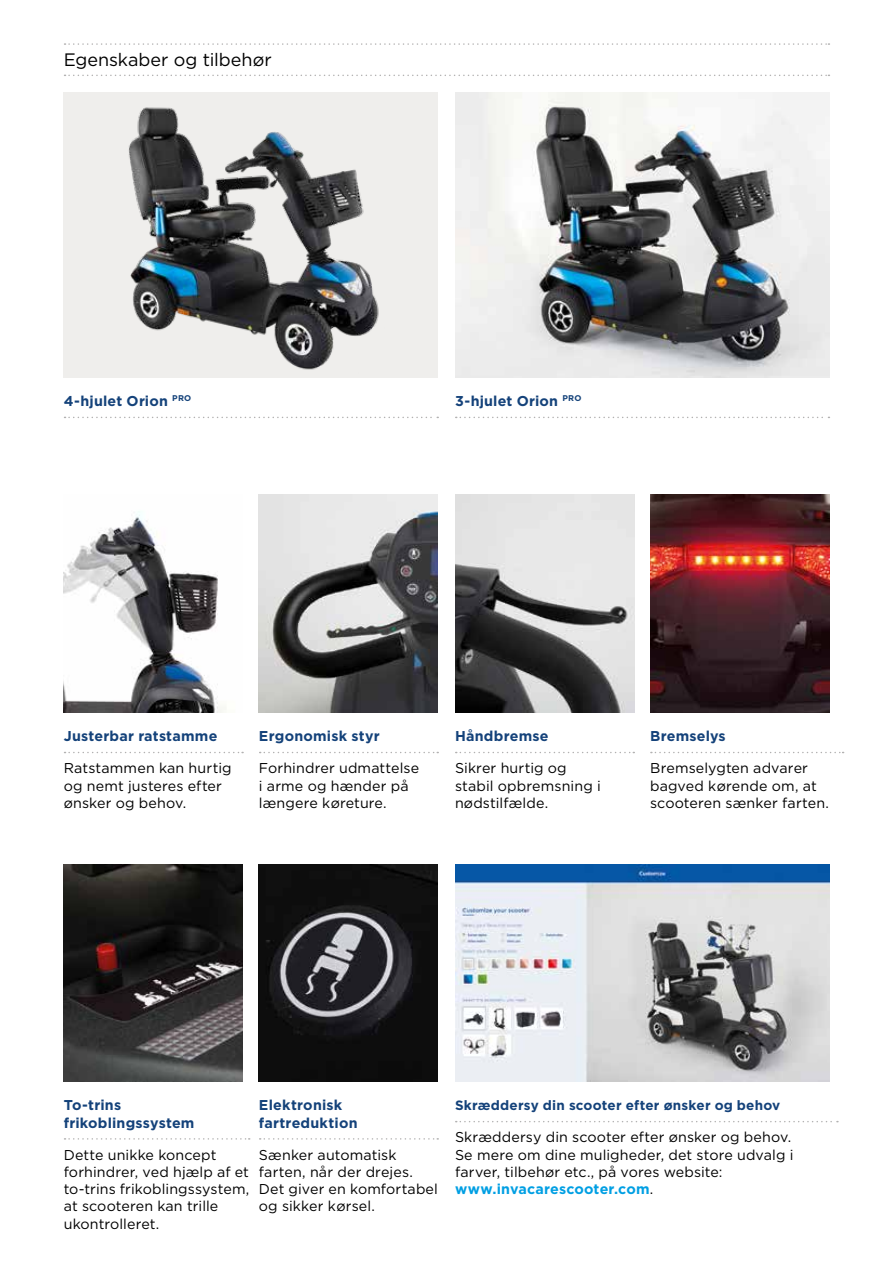
<style>
.page{position:relative;width:893px;height:1263px;background:#fff}
.page>*{position:absolute;margin:0;border:0;box-sizing:border-box;transform-origin:0 0}
.t1{font:18px "Gotham";color:#000}
.t2{font:14.25px/17.2px "Gotham";letter-spacing:.01em;color:#000}
.t3{font:700 14.25px/17.2px "Gotham";letter-spacing:.015em;color:#14427a}
.t4{font:700 13.5px "Gotham";letter-spacing:.015em;color:#14427a}
.s1{font-weight:700;color:#009fe3}
</style>
<div class="page">
<svg style="left:65px;top:43px;width:764px;height:2px"></svg>
<svg style="left:65px;top:75px;width:764px;height:1px"></svg>
<img style="left:64px;top:92px;width:374px;height:286px">
<svg style="left:65px;top:417px;width:373px;height:1px"></svg>
<img style="left:455px;top:92px;width:374px;height:286px">
<svg style="left:260px;top:1138px;width:178px;height:1px"></svg>
<svg style="left:456px;top:752px;width:178px;height:1px"></svg>
<svg style="left:65px;top:752px;width:178px;height:1px"></svg>
<img style="left:64px;top:511px;width:162px;height:202px">
<svg style="left:260px;top:752px;width:178px;height:1px"></svg>
<svg style="left:651px;top:752px;width:193px;height:1px"></svg>
<svg style="left:65px;top:1138px;width:185px;height:1px"></svg>
<img style="left:455px;top:495px;width:179px;height:218px">
<img style="left:650px;top:495px;width:179px;height:218px">
<img style="left:64px;top:865px;width:179px;height:217px">
<img style="left:259px;top:864px;width:179px;height:218px">
<img style="left:259px;top:495px;width:179px;height:218px">
<svg style="left:456px;top:417px;width:373px;height:1px"></svg>
<svg style="left:456px;top:1121px;width:382px;height:1px"></svg>
<img style="left:455px;top:864px;width:374px;height:218px">
<p class="t1" style="left:64px;top:48px;width:209px">Egenskaber og tilbehør</p>
<p class="t3" style="left:64px;top:392px;width:129px">4-hjulet Orion <sup>PRO</sup></p>
<p class="t3" style="left:455px;top:392px;width:128px">3-hjulet Orion <sup>PRO</sup></p>
<p class="t3" style="left:64px;top:727px;width:155px">Justerbar ratstamme</p>
<p class="t2" style="left:64px;top:759px;width:169px">Ratstammen kan hurtig og nemt justeres efter ønsker og behov.</p>
<p class="t3" style="left:259px;top:727px;width:122px">Ergonomisk styr</p>
<p class="t2" style="left:259px;top:759px;width:162px">Forhindrer udmattelse i arme og hænder på længere køreture.</p>
<p class="t3" style="left:455px;top:727px;width:95px">Håndbremse</p>
<p class="t2" style="left:455px;top:759px;width:147px">Sikrer hurtig og stabil opbremsning i nødstilfælde.</p>
<p class="t3" style="left:650px;top:727px;width:77px">Bremselys</p>
<p class="t2" style="left:650px;top:759px;width:180px">Bremselygten advarer bagved kørende om, at scooteren sænker farten.</p>
<p class="t3" style="left:64px;top:1096px;width:132px">To-trins frikoblingssystem</p>
<p class="t2" style="left:64px;top:1146px;width:187px">Dette unikke koncept forhindrer, ved hjælp af et to-trins frikoblingssystem, at scooteren kan trille ukontrolleret.</p>
<p class="t3" style="left:259px;top:1096px;width:100px">Elektronisk fartreduktion</p>
<p class="t2" style="left:259px;top:1146px;width:181px">Sænker automatisk farten, når der drejes.<br>Det giver en komfortabel og sikker kørsel.</p>
<p class="t4" style="left:455px;top:1096px;width:327px">Skræddersy din scooter efter ønsker og behov</p>
<p class="t2" style="left:455px;top:1128px;width:340px">Skræddersy din scooter efter ønsker og behov.<br>Se mere om dine muligheder, det store udvalg i farver, tilbehør etc., på vores website: <span class="s1">www.invacarescooter.com</span>.</p>
</div>
